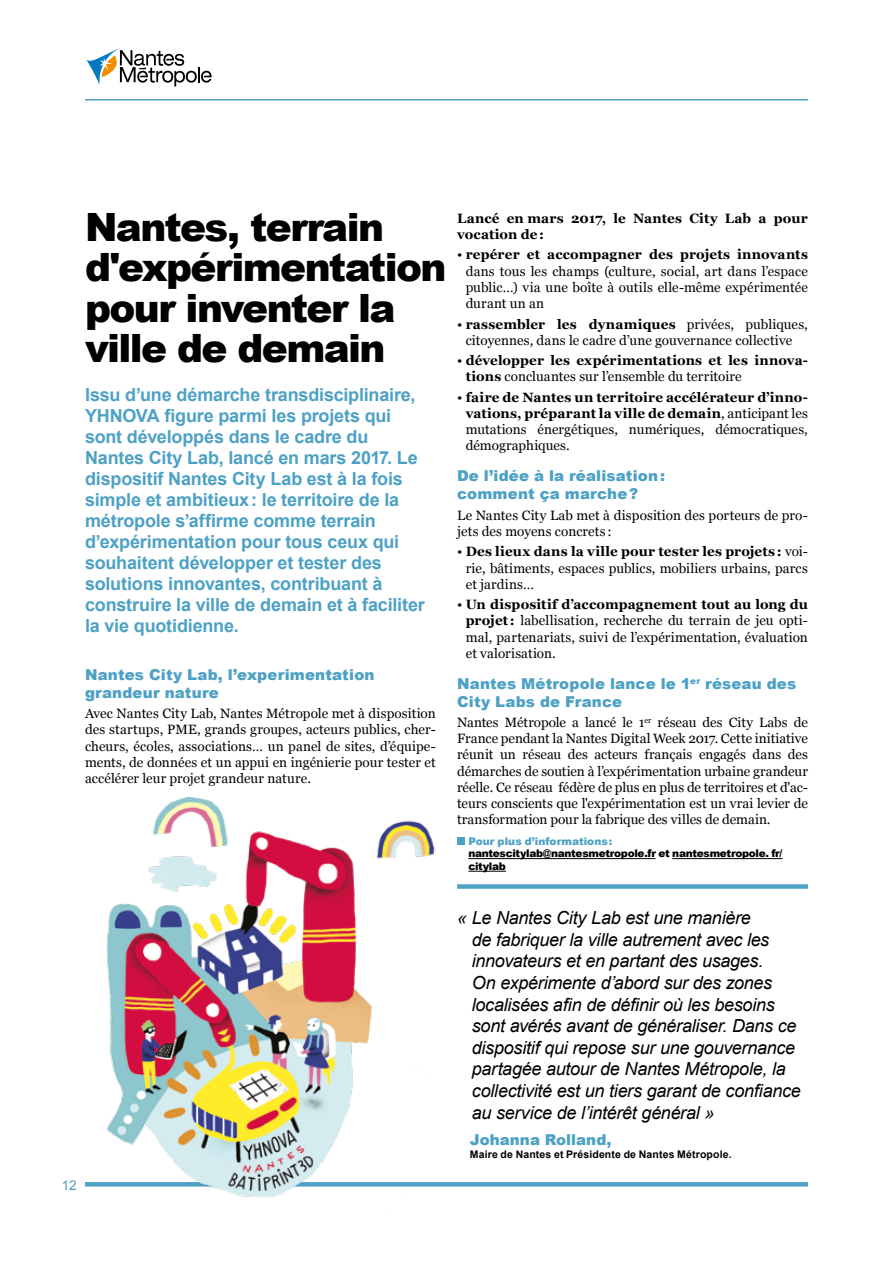
<style>
.page{position:relative;width:893px;height:1263px;background:#fff}
.page>*{position:absolute;margin:0;border:0;box-sizing:border-box;transform-origin:0 0}
.t1{font:900 39px/40.5px "Arial";letter-spacing:-.04em;color:#000}
.t2{font:700 18px/21px "Arial";letter-spacing:-.01em;color:#4da1c4}
.t3{font:italic 18px/21.6px "Arial";letter-spacing:-.015em;color:#000}
.t4{font:900 15px/18px "Arial";letter-spacing:.01em;color:#4da1c4}
.t5{font:13.5px/16.2px "Georgia";letter-spacing:.005em;color:#000;text-align:justify}
.t6{font:700 13.5px/16.2px "Georgia";letter-spacing:.005em;color:#000}
.t7{font:13.5px "Arial";color:#4da1c4}
.t8{font:900 10.5px/12.6px "Arial";letter-spacing:-.025em;color:#000}
.t9{font:700 10.5px "Arial";letter-spacing:.015em;color:#000}
.t10{font:900 10.5px "Arial";letter-spacing:.005em;color:#4da1c4}
.s1{font-weight:700}
.s2{font-weight:400}
</style>
<div class="page">
<hr style="left:85px;top:99px;width:723px;height:2px;background:#4da1c4">
<hr style="left:85px;top:1182px;width:723px;height:4px;background:#4da1c4">
<img style="left:104px;top:797px;width:332px;height:401px">
<div style="left:457px;top:884px;width:351px;height:5px;background:#4da1c4"></div>
<svg style="left:86px;top:48px;width:126px;height:39px"></svg>
<hr style="left:468px;top:858px;width:187px;height:1px;background:#000">
<hr style="left:672px;top:858px;width:110px;height:1px;background:#000">
<hr style="left:468px;top:871px;width:38px;height:1px;background:#000">
<div style="left:457px;top:837px;width:8px;height:8px;background:#4da1c4"></div>
<h1 class="t1" style="left:85px;top:205px;width:363px">Nantes, terrain d'expérimentation pour inventer la ville de demain</h1>
<p class="t2" style="left:85px;top:385px;width:341px">Issu d’une démarche transdisciplinaire, YHNOVA figure parmi les projets qui sont développés dans le cadre du Nantes City Lab, lancé en mars 2017. Le dispositif Nantes City Lab est à la fois simple et ambitieux: le territoire de la métropole s’affirme comme terrain d’expérimentation pour tous ceux qui souhaitent développer et tester des solutions innovantes, contribuant à construire la ville de demain et à faciliter la vie quotidienne.</p>
<p class="t4" style="left:85px;top:665px;width:291px">Nantes City Lab, l’experimentation grandeur nature</p>
<p class="t5" style="left:85px;top:705px;width:352px">Avec Nantes City Lab, Nantes Métropole met à disposition des startups, PME, grands groupes, acteurs publics, cher&shy;cheurs, écoles, associations… un panel de sites, d’équipe&shy;ments, de données et un appui en ingénierie pour tester et accélérer leur projet grandeur nature.</p>
<p class="t6" style="left:457px;top:209px;width:352px">Lancé en mars 2017, le Nantes City Lab a pour vocation de:</p>
<p class="t5" style="left:466px;top:246px;width:344px;text-indent:-9px">• <span class="s1">repérer et accompagner des projets innovants </span>dans tous les champs (culture, social, art dans l’espace public…) via une boîte à outils elle-même expérimentée durant un an</p>
<p class="t5" style="left:457px;top:315px;width:352px;text-align:center">• <span class="s1">rassembler les dynamiques</span> privées, publiques, citoyennes, dans le cadre d’une gouvernance collective</p>
<p class="t6" style="left:466px;top:352px;width:344px;text-indent:-9px"><span class="s2">•</span> développer les expérimentations et les innova&shy;tions <span class="s2">concluantes sur l’ensemble du territoire</span></p>
<p class="t5" style="left:466px;top:389px;width:344px;text-indent:-9px">• <span class="s1">faire de Nantes un territoire accélérateur d’inno&shy;vations, préparant la ville de demain</span>, anticipant les mutations énergétiques, numériques, démocratiques, démographiques.</p>
<p class="t4" style="left:457px;top:466px;width:209px">De l’idée à la réalisation: comment ça marche?</p>
<p class="t5" style="left:457px;top:506px;width:352px">Le Nantes City Lab met à disposition des porteurs de pro&shy;jets des moyens concrets :</p>
<p class="t5" style="left:466px;top:543px;width:344px;text-indent:-9px">• <span class="s1">Des lieux dans la ville pour tester les projets:</span> voi&shy;rie, bâtiments, espaces publics, mobiliers urbains, parcs et jardins…</p>
<p class="t5" style="left:466px;top:596px;width:344px;text-indent:-9px">• <span class="s1">Un dispositif d’accompagnement tout au long du projet:</span> labellisation, recherche du terrain de jeu opti&shy;mal, partenariats, suivi de l’expérimentation, évaluation et valorisation.</p>
<p class="t4" style="left:457px;top:674px;width:341px">Nantes Métropole lance le 1<sup>er</sup> réseau des<br>City Labs de France</p>
<p class="t5" style="left:457px;top:714px;width:352px">Nantes Métropole a lancé le 1<sup>er</sup> réseau des City Labs de France pendant la Nantes Digital Week 2017. Cette initiative réunit un réseau des acteurs français engagés dans des démarches de soutien à l’expérimentation urbaine grandeur réelle. Ce réseau fédère de plus en plus de territoires et d'ac&shy;teurs conscients que l'expérimentation est un vrai levier de transformation pour la fabrique des villes de demain.</p>
<p class="t10" style="left:468px;top:833px;width:145px">Pour plus d’informations:</p>
<p class="t8" style="left:468px;top:847px;width:316px">nantescitylab@nantesmetropole.fr et nantesmetropole. fr/ citylab</p>
<p class="t7" style="left:62px;top:1176px;width:17px">12</p>
<p class="t3" style="left:472px;top:907px;width:331px;text-indent:-15px">« Le Nantes City Lab est une manière<br>de fabriquer la ville autrement avec les innovateurs et en partant des usages.<br>On expérimente d’abord sur des zones localisées afin de définir où les besoins sont avérés avant de généraliser. Dans ce dispositif qui repose sur une gouvernance partagée autour de Nantes Métropole, la collectivité est un tiers garant de confiance au service de l’intérêt général »</p>
<p class="t4" style="left:470px;top:1130px;width:143px">Johanna Rolland,</p>
<p class="t9" style="left:470px;top:1147px;width:263px">Maire de Nantes et Présidente de Nantes Métropole.</p>
</div>
